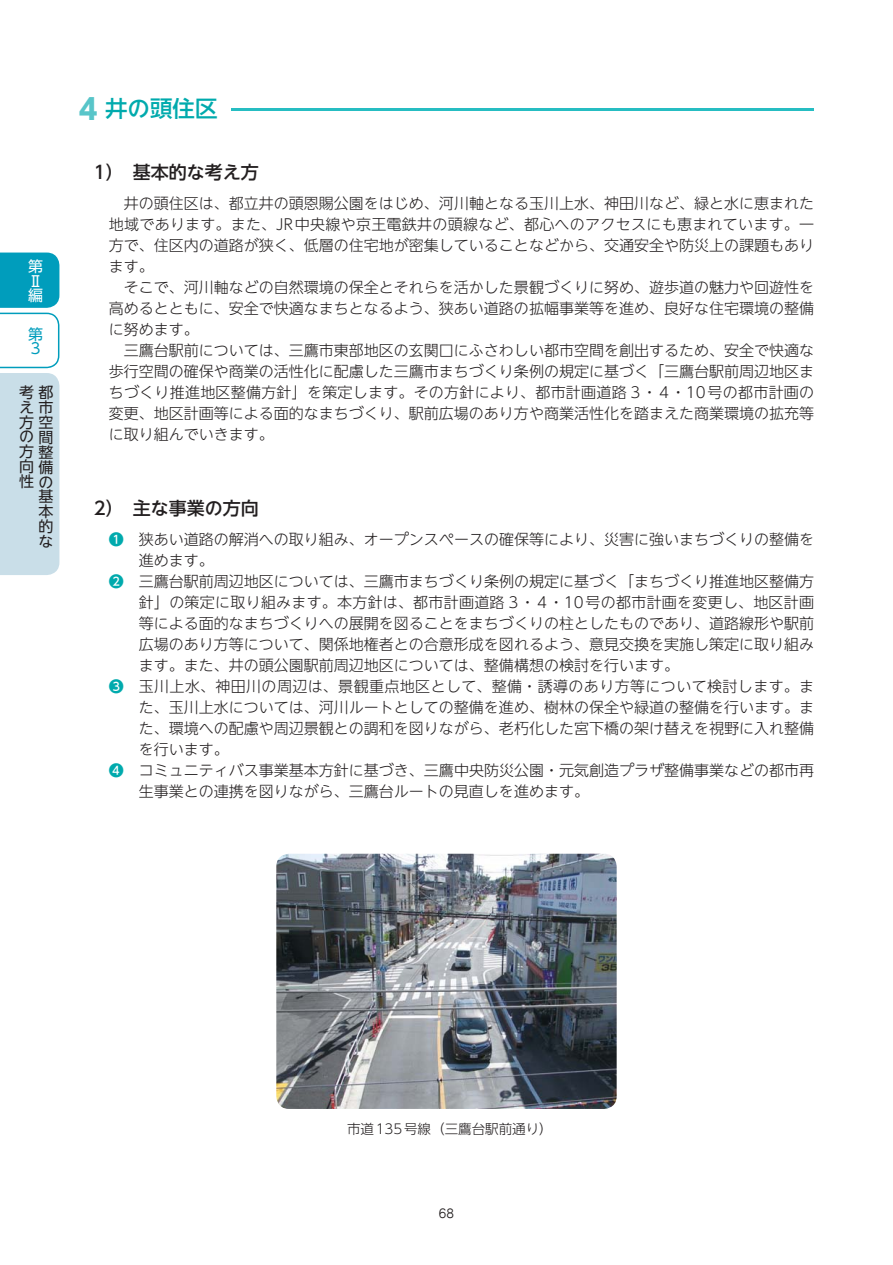
<style>
.page{position:relative;width:893px;height:1265px;background:#fff}
.page>*{position:absolute;margin:0;border:0;box-sizing:border-box;transform-origin:0 0}
.t1{font:22.5px "UD Shin Go NT Pro Medium 90 pv RKSJ H";color:#00aaad}
.t2{font:18px "UD Shin Go NT Pro Medium 90 pv RKSJ H";color:#231f20}
.t3{font:15px/21px "UD Shin Go NT Pro Light 90 pv RKSJ H";color:#231f20}
.t4{font:15px "UD Shin Go NT Pro Light 90 pv RKSJ H";letter-spacing:.02em;color:#231f20}
.t5{font:15px "UD Shin Go NT Pro Light 90 pv RKSJ H";letter-spacing:.025em;color:#231f20}
.t6{font:15px/14.9px "UD Shin Go NT Pro Regular 90 pv RKSJ H";color:#231f20}
.t7{font:15px/14.4px "UD Shin Go NT Pro Regular 90 pv RKSJ H";color:#fff}
.t8{font:15px/14.5px "UD Shin Go NT Pro Regular 90 pv RKSJ H";color:#009dbc}
.t9{font:13.5px "UD Shin Go NT Pro Light 90 pv RKSJ H";color:#231f20}
.t10{font:12px "Jun 201 Pro Regular 90 pv RKSJ H";color:#231f20}
.s1{font-family:"UD Shin Go NT Pro Bold 90 pv RKSJ H";font-size:28.5px;color:#58c5c9}
.s2{font-family:"UD Shin Go NT Pro Medium 90 pv RKSJ H";color:#00aaad}
</style>
<div class="page">
<hr style="left:231px;top:109px;width:583px;height:2px;background:#26bdc2">
<img style="left:276px;top:853px;width:340px;height:256px;border-radius:13px">
<svg style="left:0;top:252px;width:59px;height:323px"></svg>
<p class="t7" style="left:28px;top:261px;width:16px">第<br>Ⅱ編</p>
<p class="t8" style="left:28px;top:329px;width:16px">第<br>３</p>
<p class="t6" style="left:19px;top:387px;width:35px">考都え市方空の間方<br>向<br>性の</p>
<p class="t6" style="left:39px;top:447px;width:16px">整備</p>
<p class="t6" style="left:39px;top:491px;width:16px;text-align:justify">基本的な</p>
<h1 class="t1" style="left:79px;top:101px;width:140px"><span class="s1">4</span> 井の頭住区</h1>
<p class="t2" style="left:94px;top:165px;width:166px">1） 基本的な考え方</p>
<p class="t3" style="left:109px;top:195px;width:707px">　井の頭住区は、 都立井の頭恩賜公園をはじめ、河川軸となる 玉川上水、 神田川など、緑と水に恵まれた地域であります。また、JR中央線や京王電鉄井の頭線など、都心へのアクセスにも恵まれています。一方で、住区内の道路が狭く、低層の住宅地が密集していることなどから、交通安全や防災上の課題もあります。<br>　そこで、河川軸などの自然環境の保全とそれらを活かした景観づくりに努め、遊歩道の魅力や回遊性を高めるとともに、安全で快適なまちとなるよう、狭あい道路の拡幅事業等を進め、良好な住宅環境の整備に努めます。<br>　三鷹台駅前については、三鷹市東部地区の玄関口にふさわしい都市空間を創出するため、安全で快適な歩行空間の確保や商業の活性化に配慮した三鷹市まちづくり条例の規定に基づく「三鷹台駅前周辺地区まちづくり推進地区整備方針」を策定します。その方針により、都市計画道路 3・4・10号の都市計画の変更、地区計画等による面的なまちづくり、駅前広場のあり方や商業活性化を踏まえた商業環境の拡充等に取り組んでいきます。</p>
<p class="t2" style="left:94px;top:501px;width:166px">2） 主な事業の方向</p>
<p class="t3" style="left:109px;top:531px;width:706px"><span class="s2">❶</span> 狭あい道路の解消への取り組み、オープンスペースの確保等により、災害に強いまちづくりの整備を</p>
<p class="t3" style="left:139px;top:552px;width:76px">進めます。</p>
<p class="t3" style="left:109px;top:573px;width:706px"><span class="s2">❷</span> 三鷹台駅前周辺地区については、三鷹市まちづくり条例の規定に基づく「まちづくり推進地区整備方</p>
<p class="t4" style="left:139px;top:597px;width:676px">針」の策定に取り組みます。本方針は、都市計画道路 3・4・10号の都市計画を変更し、地区計画</p>
<p class="t3" style="left:139px;top:615px;width:676px">等による面的なまちづくりへの展開を図ることをまちづくりの柱としたものであり、道路線形や駅前</p>
<p class="t3" style="left:139px;top:636px;width:676px">広場のあり方等について、関係地権者との合意形成を図れるよう、意見交換を実施し策定に取り組み</p>
<p class="t3" style="left:139px;top:657px;width:541px">ます。また、井の頭公園駅前周辺地区については、整備構想の検討を行います。</p>
<p class="t5" style="left:109px;top:681px;width:706px"><span class="s2">❸</span> 玉川上水、神田川の周辺は、景観重点地区として、整備・誘導のあり方等について検討します。ま</p>
<p class="t3" style="left:139px;top:699px;width:676px">た、玉川上水については、河川ルートとしての整備を進め、樹林の保全や緑道の整備を行います。ま</p>
<p class="t3" style="left:139px;top:720px;width:676px">た、環境への配慮や周辺景観との調和を図りながら、老朽化した宮下橋の架け替えを視野に入れ整備</p>
<p class="t3" style="left:139px;top:741px;width:91px">を行います。</p>
<p class="t3" style="left:109px;top:762px;width:706px"><span class="s2">❹</span> コミュニティバス事業基本方針に基づき、三鷹中央防災公園・元気創造プラザ整備事業などの都市再</p>
<p class="t3" style="left:139px;top:783px;width:451px">生事業との連携を図りながら、三鷹台ルートの見直しを進めます。</p>
<p class="t9" style="left:347px;top:1123px;width:207px">市道135号線（三鷹台駅前通り）</p>
<p class="t10" style="left:439px;top:1209px;width:17px">68</p>
</div>
